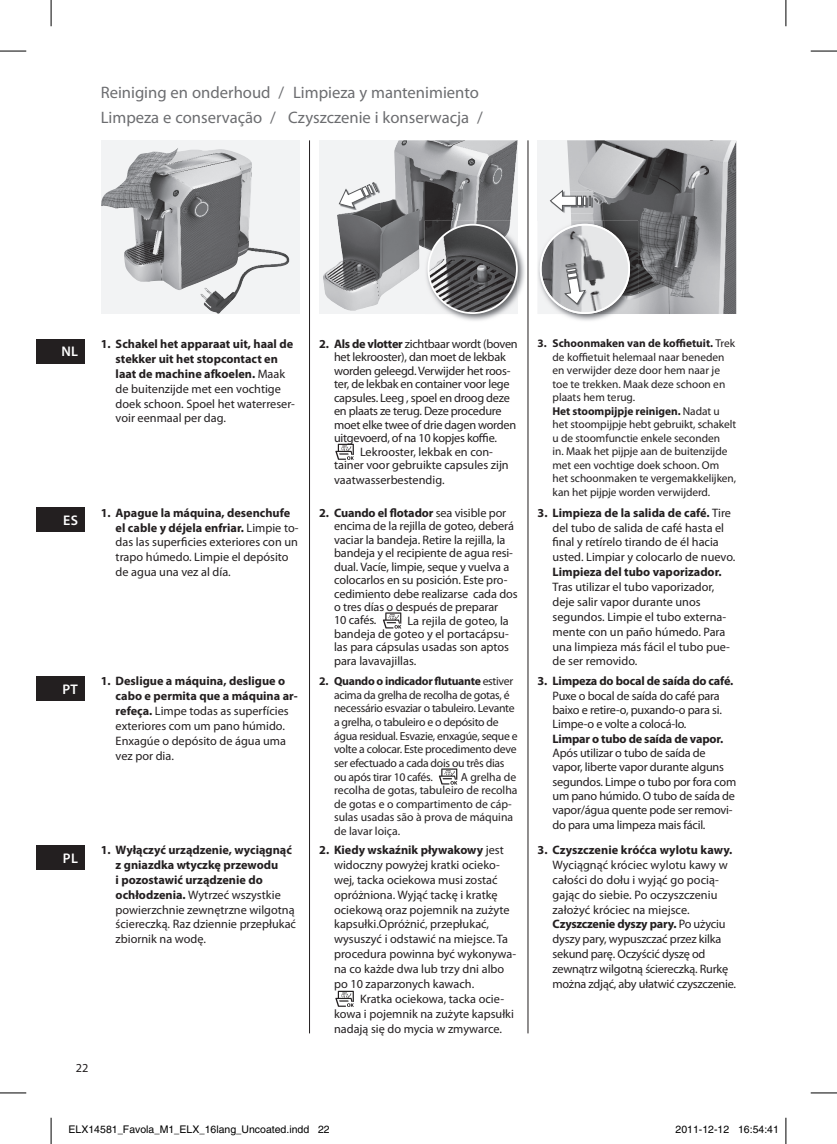
<style>
.page{position:relative;width:837px;height:1144px;background:#fff}
.page>*{position:absolute;margin:0;border:0;box-sizing:border-box;transform-origin:0 0}
.t1{font:16.62px/24.8px "Myriad Pro";color:#6c6d70}
.t2{font:600 14px "Myriad Pro";letter-spacing:.02em;color:#fff}
.t3{font:12.25px/14.9px "Myriad Pro";color:#231f20}
.t4{font:12.25px/14.3px "Myriad Pro";letter-spacing:-.02em;color:#231f20}
.t5{font:700 12.25px "Myriad Pro";letter-spacing:-.005em;color:#231f20}
.t6{font:11.72px/13.7px "Myriad Pro";letter-spacing:-.025em;color:#231f20}
.t7{font:11.72px/13.7px "Myriad Pro";color:#231f20}
.t8{font:11.38px/13.5px "Myriad Pro";letter-spacing:-.005em;color:#231f20}
.t9{font:10.5px "Helvetica";color:#000}
.s1{font-weight:700}
</style>
<div class="page">
<div style="left:36px;top:339px;width:49px;height:25px;background:#231f20"></div>
<svg style="left:335px;top:444px;width:19px;height:16px"></svg>
<svg style="left:382px;top:612px;width:19px;height:17px"></svg>
<div style="left:36px;top:507px;width:49px;height:25px;background:#231f20"></div>
<svg style="left:438px;top:768px;width:19px;height:17px"></svg>
<div style="left:36px;top:676px;width:49px;height:25px;background:#231f20"></div>
<svg style="left:335px;top:991px;width:19px;height:16px"></svg>
<div style="left:36px;top:845px;width:49px;height:25px;background:#231f20"></div>
<div style="left:101px;top:140px;width:198px;height:174px;background:#f2f3f4"></div>
<img style="left:101px;top:148px;width:189px;height:166px">
<div style="left:319px;top:140px;width:198px;height:174px;background:#f2f3f4"></div>
<img style="left:323px;top:140px;width:194px;height:171px">
<img style="left:339px;top:183px;width:41px;height:27px">
<img style="left:361px;top:203px;width:19px;height:7px">
<svg style="left:338px;top:182px;width:40px;height:27px"></svg>
<img style="left:451px;top:221px;width:74px;height:100px">
<img style="left:424px;top:221px;width:93px;height:93px">
<img style="left:424px;top:221px;width:86px;height:44px">
<img style="left:428px;top:225px;width:88px;height:88px;border-radius:44px">
<div style="left:427px;top:224px;width:90px;height:90px;border:2px solid #fff;border-radius:50%"></div>
<hr style="left:309px;top:140px;width:1px;height:893px;background:#231f20">
<hr style="left:527px;top:140px;width:1px;height:893px;background:#231f20">
<div style="left:537px;top:140px;width:199px;height:174px;background:#f2f3f4"></div>
<img style="left:567px;top:140px;width:169px;height:174px">
<img style="left:537px;top:221px;width:34px;height:93px">
<img style="left:571px;top:221px;width:67px;height:93px">
<img style="left:563px;top:191px;width:30px;height:22px">
<svg style="left:549px;top:190px;width:42px;height:22px"></svg>
<svg style="left:539px;top:224px;width:91px;height:90px"></svg>
<svg style="left:0;top:51px;width:26px;height:1px"></svg>
<svg style="left:810px;top:51px;width:26px;height:1px"></svg>
<svg style="left:0;top:1092px;width:26px;height:1px"></svg>
<svg style="left:810px;top:1092px;width:26px;height:1px"></svg>
<svg style="left:51px;top:0;width:1px;height:26px"></svg>
<svg style="left:51px;top:1118px;width:1px;height:26px"></svg>
<svg style="left:785px;top:0;width:1px;height:26px"></svg>
<svg style="left:785px;top:1118px;width:1px;height:26px"></svg>
<h1 class="t1" style="left:101px;top:80px;width:383px">Reiniging en onderhoud / Limpieza y mantenimiento<br>Limpeza e conservação / Czyszczenie i konserwacja /</h1>
<p class="t2" style="left:61px;top:343px;width:18px">NL</p>
<p class="t3" style="left:116px;top:336px;width:181px;text-indent:-15px"><span class="s1">1. Schakel het apparaat uit, haal de stekker uit het stopcontact en laat de machine afkoelen.</span> Maak de buitenzijde met een vochtige doek schoon. Spoel het waterreser&shy;voir eenmaal per dag.</p>
<p class="t4" style="left:319px;top:336px;width:200px"><span class="s1">2. Als de vlotter</span> zichtbaar wordt (boven</p>
<p class="t4" style="left:334px;top:350px;width:173px">het lekrooster), dan moet de lekbak</p>
<p class="t4" style="left:334px;top:363px;width:178px">worden geleegd. Verwijder het roos-</p>
<p class="t4" style="left:334px;top:377px;width:177px">ter, de lekbak en container voor lege</p>
<p class="t4" style="left:334px;top:390px;width:177px">capsules. Leeg , spoel en droog deze</p>
<p class="t4" style="left:334px;top:404px;width:169px">en plaats ze terug. Deze procedure</p>
<p class="t4" style="left:334px;top:417px;width:184px">moet elke twee of drie dagen worden</p>
<p class="t4" style="left:334px;top:431px;width:164px">uitgevoerd, of na 10 kopjes koffie.</p>
<p class="t3" style="left:360px;top:444px;width:134px">Lekrooster, lekbak en con-</p>
<p class="t3" style="left:334px;top:457px;width:176px">tainer voor gebruikte capsules zijn</p>
<p class="t3" style="left:334px;top:472px;width:112px">vaatwasserbestendig.</p>
<p class="t2" style="left:63px;top:511px;width:16px">ES</p>
<p class="t2" style="left:62px;top:680px;width:17px">pT</p>
<p class="t2" style="left:63px;top:849px;width:17px">pL</p>
<p class="t3" style="left:76px;top:1060px;width:14px">22</p>
<p class="t3" style="left:116px;top:505px;width:184px;text-indent:-15px"><span class="s1">1. Apague la máquina, desenchufe el cable y déjela enfriar.</span> Limpie to&shy;das las superficies exteriores con un trapo húmedo. Limpie el depósito de agua una vez al día.</p>
<p class="t3" style="left:334px;top:506px;width:185px;line-height:13.5px;text-indent:-15px"><span class="s1">2. Cuando el flotador</span> sea visible por encima de la rejilla de goteo, deberá vaciar la bandeja. Retire la rejilla, la bandeja y el recipiente de agua resi&shy;dual. Vacíe, limpie, seque y vuelva a colocarlos en su posición. Este pro&shy;cedimiento debe realizarse cada dos o tres días o después de preparar<br>10 cafés.</p>
<p class="t3" style="left:334px;top:613px;width:176px;line-height:13.5px;text-align:justify;text-indent:73px">La rejila de goteo, la bandeja de goteo y el portacápsu&shy;las para cápsulas usadas son aptos para lavavajillas.</p>
<p class="t3" style="left:116px;top:674px;width:183px;text-indent:-15px"><span class="s1">1. Desligue a máquina, desligue o cabo e permita que a máquina ar&shy;refeça.</span> Limpe todas as superfícies exteriores com um pano húmido.<br>Enxagúe o depósito de água uma vez por dia.</p>
<p class="t6" style="left:334px;top:674px;width:185px;text-indent:-15px"><span class="s1">2. Quando o indicador flutuante</span> estiver acima da grelha de recolha de gotas, é necessário esvaziar o tabuleiro. Levante a grelha, o tabuleiro e o depósito de água residual. Esvazie, enxagúe, seque e volte a colocar. Este procedimento deve ser efectuado a cada dois ou três dias ou após tirar 10 cafés.</p>
<p class="t7" style="left:334px;top:769px;width:185px;text-indent:127px">A grelha de recolha de gotas, tabuleiro de recolha de gotas e o compartimento de cáp&shy;sulas usadas são à prova de máquina de lavar loiça.</p>
<p class="t3" style="left:116px;top:842px;width:182px;text-indent:-15px"><span class="s1">1. Wyłączyć urządzenie, wyciągnąć z gniazdka wtyczkę przewodu<br>i pozostawić urządzenie do ochłodzenia.</span> Wytrzeć wszystkie powierzchnie zewnętrzne wilgotną ściereczką. Raz dziennie przepłukać zbiornik na wodę.</p>
<p class="t3" style="left:334px;top:842px;width:184px;text-indent:-15px"><span class="s1">2. Kiedy wskaźnik pływakowy</span> jest widoczny powyżej kratki ocieko&shy;wej, tacka ociekowa musi zostać opróżniona. Wyjąć tackę i kratkę ociekową oraz pojemnik na zużyte kapsułki.Opróżnić, przepłukać, wysuszyć i odstawić na miejsce. Ta procedura powinna być wykonywa&shy;na co każde dwa lub trzy dni albo po 10 zaparzonych kawach.</p>
<p class="t3" style="left:334px;top:991px;width:181px;text-indent:26px">Kratka ociekowa, tacka ocie&shy;kowa i pojemnik na zużyte kapsułki nadają się do mycia w zmywarce.</p>
<p class="t8" style="left:552px;top:337px;width:185px;text-indent:-15px"><span class="s1">3. Schoonmaken van de koffietuit.</span> Trek de koffietuit helemaal naar beneden en verwijder deze door hem naar je toe te trekken. Maak deze schoon en plaats hem terug.<br><span class="s1">Het stoompijpje reinigen.</span> Nadat u het stoompijpje hebt gebruikt, schakelt u de stoomfunctie enkele seconden<br>in. Maak het pijpje aan de buitenzijde met een vochtige doek schoon. Om het schoonmaken te vergemakkelijken, kan het pijpje worden verwijderd.</p>
<p class="t3" style="left:552px;top:505px;width:184px;text-indent:-15px"><span class="s1">3. Limpieza de la salida de café.</span> Tire del tubo de salida de café hasta el final y retírelo tirando de él hacia usted. Limpiar y colocarlo de nuevo.</p>
<p class="t5" style="left:552px;top:564px;width:171px">Limpieza del tubo vaporizador.</p>
<p class="t3" style="left:552px;top:579px;width:179px">Tras utilizar el tubo vaporizador, deje salir vapor durante unos segundos. Limpie el tubo externa&shy;mente con un paño húmedo. Para una limpieza más fácil el tubo pue&shy;de ser removido.</p>
<p class="t5" style="left:537px;top:673px;width:197px">3. Limpeza do bocal de saída do café.</p>
<p class="t4" style="left:552px;top:688px;width:171px">Puxe o bocal de saída do café para baixo e retire-o, puxando-o para si.<br>Limpe-o e volte a colocá-lo.</p>
<p class="t5" style="left:552px;top:731px;width:172px">Limpar o tubo de saída de vapor.</p>
<p class="t4" style="left:552px;top:746px;width:185px">Após utilizar o tubo de saída de vapor, liberte vapor durante alguns segundos. Limpe o tubo por fora com um pano húmido. O tubo de saída de vapor/água quente pode ser removi&shy;do para uma limpeza mais fácil.</p>
<p class="t5" style="left:537px;top:842px;width:196px">3. Czyszczenie króćca wylotu kawy.</p>
<p class="t3" style="left:552px;top:857px;width:185px">Wyciągnąć króciec wylotu kawy w całości do dołu i wyjąć go pocią&shy;gając do siebie. Po oczyszczeniu założyć króciec na miejsce.<br><span class="s1">Czyszczenie dyszy pary.</span> Po użyciu dyszy pary, wypuszczać przez kilka sekund parę. Oczyścić dyszę od zewnątrz wilgotną ściereczką. Rurkę można zdjąć, aby ułatwić czyszczenie.</p>
<p class="t9" style="left:69px;top:1124px;width:262px">ELX14581_Favola_M1_ELX_16lang_Uncoated.indd 22</p>
<p class="t9" style="left:675px;top:1124px;width:105px">2011-12-12 16:54:41</p>
</div>
